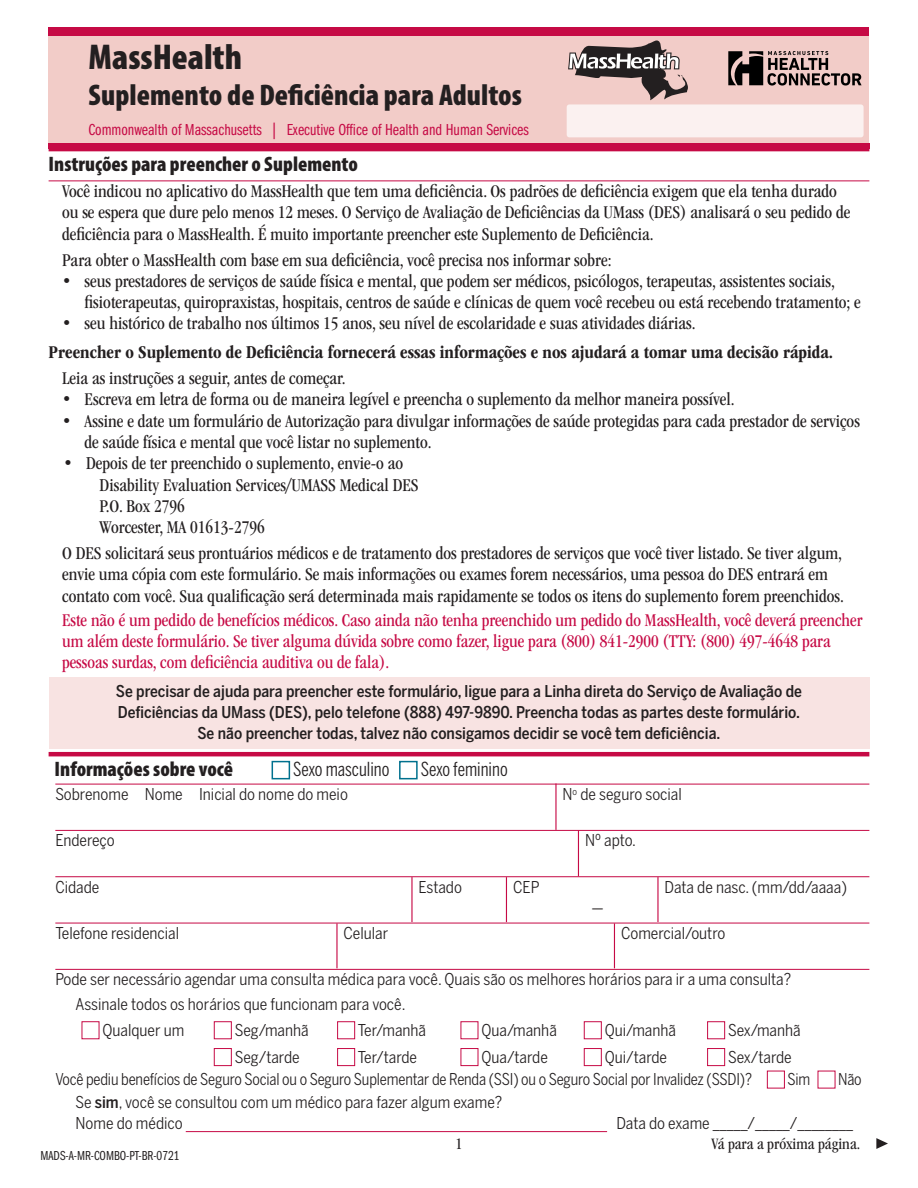
<style>
.page{position:relative;width:918px;height:1188px;background:#fff}
.page>*{position:absolute;margin:0;border:0;box-sizing:border-box;transform-origin:0 0}
.t1{font:900 condensed 36px "Myriad Pro";color:#231f20}
.t2{font:900 condensed 30px "Myriad Pro";color:#231f20}
.header__SECTION__MAD{font:900 condensed 21px "Myriad Pro";color:#231f20}
.header__SECTION__MAD-2{font:19.2px "Benton Sans Comp";color:#231f20}
.text{font:condensed 18.6px/21.3px "ITC Garamond Std";color:#231f20}
.Bullet__round{font:condensed 18.6px/21.3px "ITC Garamond Std";color:#231f20}
.text-2{font:condensed 18.6px/21.3px "ITC Garamond Std";color:#c60a45}
.Text_sub{font:700 condensed 18.6px "ITC Garamond Std";color:#231f20}
.t3{font:16.5px "ITC Franklin Gothic Std Bk Cp";color:#c60a45}
.t4{font:condensed 16.5px "ITC Garamond Std";color:#231f20}
.text__form_no_rule_M{font:500 16.2px/21px "Benton Sans Cond";color:#231f20;text-align:center}
.text__form_rule_abov{font:16.2px "Benton Sans Cond";color:#231f20}
.text__form_indent_MA{font:16.2px/21px "Benton Sans Cond";color:#231f20}
.text__form_no_rule_M-2{font:16.2px "Benton Sans Cond";letter-spacing:-.01em;color:#231f20;scale:.94 1}
.text_form_table{font:16.2px "Benton Sans Cond";color:#231f20}
.t5{font:13.5px "ITC Franklin Gothic Std Bk Cp";color:#231f20}
.s1{font-weight:500}
</style>
<div class="page">
<svg style="left:876px;top:1138px;width:12px;height:11px"></svg>
<div style="left:48px;top:29px;width:821px;height:117px;background:#f2ccc8"></div>
<div style="left:48px;top:143px;width:822px;height:5px;background:#c60a45"></div>
<svg style="left:567px;top:35px;width:121px;height:65px"></svg>
<svg style="left:728px;top:51px;width:134px;height:35px"></svg>
<div style="left:48px;top:27px;width:821px;height:8px;background:#c60a45"></div>
<div style="left:567px;top:104px;width:297px;height:33px;background:#fbf1f0;border-radius:3px"></div>
<hr style="left:49px;top:147px;width:820px;height:4px;background:#c60a45">
<hr style="left:49px;top:181px;width:820px;height:1px;background:#c60a45">
<div style="left:49px;top:677px;width:820px;height:72px;background:#f8e3e2"></div>
<hr style="left:49px;top:752px;width:820px;height:4px;background:#c60a45">
<hr style="left:55px;top:784px;width:814px;height:1px;background:#c60a45">
<hr style="left:55px;top:830px;width:814px;height:1px;background:#c60a45">
<hr style="left:55px;top:876px;width:814px;height:1px;background:#c60a45">
<hr style="left:55px;top:923px;width:814px;height:1px;background:#c60a45">
<hr style="left:55px;top:969px;width:814px;height:1px;background:#c60a45">
<div style="left:272px;top:761px;width:18px;height:18px;border:2px solid #00718e"></div>
<div style="left:399px;top:761px;width:19px;height:18px;border:2px solid #00718e"></div>
<hr style="left:556px;top:783px;width:1px;height:47px;background:#c60a45">
<hr style="left:578px;top:830px;width:1px;height:46px;background:#c60a45">
<hr style="left:412px;top:877px;width:1px;height:45px;background:#c60a45">
<hr style="left:506px;top:877px;width:1px;height:45px;background:#c60a45">
<hr style="left:658px;top:877px;width:1px;height:45px;background:#c60a45">
<hr style="left:337px;top:923px;width:1px;height:45px;background:#c60a45">
<hr style="left:614px;top:923px;width:1px;height:45px;background:#c60a45">
<div style="left:82px;top:1021px;width:17px;height:18px;border:1px solid #c60a45"></div>
<div style="left:214px;top:1021px;width:18px;height:18px;border:1px solid #c60a45"></div>
<div style="left:337px;top:1021px;width:18px;height:18px;border:1px solid #c60a45"></div>
<div style="left:461px;top:1021px;width:17px;height:18px;border:1px solid #c60a45"></div>
<div style="left:584px;top:1021px;width:18px;height:18px;border:1px solid #c60a45"></div>
<div style="left:707px;top:1021px;width:18px;height:18px;border:1px solid #c60a45"></div>
<div style="left:214px;top:1048px;width:18px;height:18px;border:1px solid #c60a45"></div>
<div style="left:337px;top:1048px;width:18px;height:18px;border:1px solid #c60a45"></div>
<div style="left:461px;top:1048px;width:17px;height:18px;border:1px solid #c60a45"></div>
<div style="left:584px;top:1048px;width:18px;height:18px;border:1px solid #c60a45"></div>
<div style="left:707px;top:1048px;width:18px;height:18px;border:1px solid #c60a45"></div>
<div style="left:767px;top:1071px;width:18px;height:17px;border:1px solid #c60a45"></div>
<hr style="left:186px;top:1131px;width:421px;height:1px;background:#c60a45">
<h1 class="t1" style="left:89px;top:34px;width:155px">MassHealth</h1>
<h2 class="t2" style="left:89px;top:76px;width:435px">Suplemento de Deficiência para Adultos</h2>
<p class="t3" style="left:89px;top:120px;width:442px">Commonwealth of Massachusetts | Executive Office of Health and Human Services</p>
<p class="header__SECTION__MAD" style="left:49px;top:151px;width:311px">Instruções para preencher o Suplemento</p>
<p class="text" style="left:62px;top:181px;width:790px">Você indicou no aplicativo do MassHealth que tem uma deficiência. Os padrões de deficiência exigem que ela tenha durado ou se espera que dure pelo menos 12 meses. O Serviço de Avaliação de Deficiências da UMass (DES) analisará o seu pedido de deficiência para o MassHealth. É muito importante preencher este Suplemento de Deficiência.</p>
<p class="text" style="left:62px;top:249px;width:551px">Para obter o MassHealth com base em sua deficiência, você precisa nos informar sobre:</p>
<p class="Bullet__round" style="left:85px;top:270px;width:778px;text-indent:-22px">• seus prestadores de serviços de saúde física e mental, que podem ser médicos, psicólogos, terapeutas, assistentes sociais, fisioterapeutas, quiropraxistas, hospitais, centros de saúde e clínicas de quem você recebeu ou está recebendo tratamento; e</p>
<p class="Bullet__round" style="left:62px;top:313px;width:635px">• seu histórico de trabalho nos últimos 15 anos, seu nível de escolaridade e suas atividades diárias.</p>
<p class="Text_sub" style="left:49px;top:342px;width:786px">Preencher o Suplemento de Deficiência fornecerá essas informações e nos ajudará a tomar uma decisão rápida.</p>
<p class="text" style="left:62px;top:368px;width:285px">Leia as instruções a seguir, antes de começar.</p>
<p class="Bullet__round" style="left:62px;top:389px;width:674px">• Escreva em letra de forma ou de maneira legível e preencha o suplemento da melhor maneira possível.</p>
<p class="Bullet__round" style="left:85px;top:410px;width:777px;text-indent:-22px">• Assine e date um formulário de Autorização para divulgar informações de saúde protegidas para cada prestador de serviços de saúde física e mental que você listar no suplemento.</p>
<p class="Bullet__round" style="left:100px;top:453px;width:321px;text-indent:-36px">• Depois de ter preenchido o suplemento, envie-o ao Disability Evaluation Services/UMASS Medical DES P.O. Box 2796<br>Worcester, MA 01613-2796</p>
<p class="text" style="left:62px;top:543px;width:783px">O DES solicitará seus prontuários médicos e de tratamento dos prestadores de serviços que você tiver listado. Se tiver algum, envie uma cópia com este formulário. Se mais informações ou exames forem necessários, uma pessoa do DES entrará em contato com você. Sua qualificação será determinada mais rapidamente se todos os itens do suplemento forem preenchidos.</p>
<p class="text-2" style="left:62px;top:609px;width:802px">Este não é um pedido de benefícios médicos. Caso ainda não tenha preenchido um pedido do MassHealth, você deverá preencher um além deste formulário. Se tiver alguma dúvida sobre como fazer, ligue para (800) 841-2900 (TTY: (800) 497-4648 para pessoas surdas, com deficiência auditiva ou de fala).</p>
<p class="text__form_no_rule_M" style="left:116px;top:680px;width:688px">Se precisar de ajuda para preencher este formulário, ligue para a Linha direta do Serviço de Avaliação de<br>Deficiências da UMass (DES), pelo telefone (888) 497-9890. Preencha todas as partes deste formulário.<br>Se não preencher todas, talvez não consigamos decidir se você tem deficiência.</p>
<p class="header__SECTION__MAD" style="left:55px;top:756px;width:180px">Informações sobre você</p>
<p class="header__SECTION__MAD-2" style="left:293px;top:758px;width:98px">Sexo masculino</p>
<p class="header__SECTION__MAD-2" style="left:421px;top:758px;width:88px">Sexo feminino</p>
<p class="text__form_rule_abov" style="left:55px;top:785px;width:294px">Sobrenome Nome Inicial do nome do meio</p>
<p class="text__form_rule_abov" style="left:563px;top:785px;width:121px">N<sup>o</sup> de seguro social</p>
<p class="text__form_rule_abov" style="left:55px;top:831px;width:61px">Endereço</p>
<p class="text__form_rule_abov" style="left:585px;top:831px;width:52px">Nº apto.</p>
<p class="text__form_rule_abov" style="left:55px;top:877px;width:46px">Cidade</p>
<p class="text__form_rule_abov" style="left:419px;top:877px;width:45px">Estado</p>
<p class="text__form_rule_abov" style="left:513px;top:877px;width:28px">CEP</p>
<p class="text__form_rule_abov" style="left:665px;top:877px;width:184px">Data de nasc. (mm/dd/aaaa)</p>
<p class="text__form_rule_abov" style="left:592px;top:898px;width:14px">—</p>
<p class="text__form_rule_abov" style="left:55px;top:924px;width:125px">Telefone residencial</p>
<p class="text__form_rule_abov" style="left:344px;top:924px;width:46px">Celular</p>
<p class="text__form_rule_abov" style="left:621px;top:924px;width:106px">Comercial/outro</p>
<p class="text__form_rule_abov" style="left:55px;top:970px;width:737px">Pode ser necessário agendar uma consulta médica para você. Quais são os melhores horários para ir a uma consulta?</p>
<p class="text__form_indent_MA" style="left:76px;top:993px;width:331px">Assinale todos os horários que funcionam para você.</p>
<p class="text_form_table" style="left:103px;top:1021px;width:83px">Qualquer um</p>
<p class="text_form_table" style="left:235px;top:1021px;width:75px">Seg/manhã</p>
<p class="text_form_table" style="left:358px;top:1021px;width:70px">Ter/manhã</p>
<p class="text_form_table" style="left:482px;top:1021px;width:77px">Qua/manhã</p>
<p class="text_form_table" style="left:605px;top:1021px;width:73px">Qui/manhã</p>
<p class="text_form_table" style="left:728px;top:1021px;width:74px">Sex/manhã</p>
<p class="text_form_table" style="left:235px;top:1048px;width:66px">Seg/tarde</p>
<p class="text_form_table" style="left:358px;top:1048px;width:61px">Ter/tarde</p>
<p class="text_form_table" style="left:482px;top:1048px;width:68px">Qua/tarde</p>
<p class="text_form_table" style="left:605px;top:1048px;width:64px">Qui/tarde</p>
<p class="text_form_table" style="left:728px;top:1048px;width:65px">Sex/tarde</p>
<p class="text__form_no_rule_M-2" style="left:55px;top:1070px;width:743px">Você pediu benefícios de Seguro Social ou o Seguro Suplementar de Renda (SSI) ou o Seguro Social por Invalidez (SSDI)?</p>
<p class="text__form_no_rule_M-2" style="left:787px;top:1070px;width:26px">Sim</p>
<p class="text__form_no_rule_M-2" style="left:838px;top:1070px;width:27px">Não</p>
<p class="text__form_indent_MA" style="left:76px;top:1091px;width:428px">Se <span class="s1">sim</span>, você se consultou com um médico para fazer algum exame?<br>Nome do médico</p>
<p class="text__form_indent_MA" style="left:616px;top:1112px;width:238px">Data do exame _____/_____/________</p>
<p class="t5" style="left:40px;top:1148px;width:141px">MADS-A-MR-COMBO-PT-BR-0721</p>
<p class="t4" style="left:455px;top:1134px;width:8px">1</p>
<p class="t4" style="left:712px;top:1134px;width:150px">Vá para a próxima página.</p>
</div>
